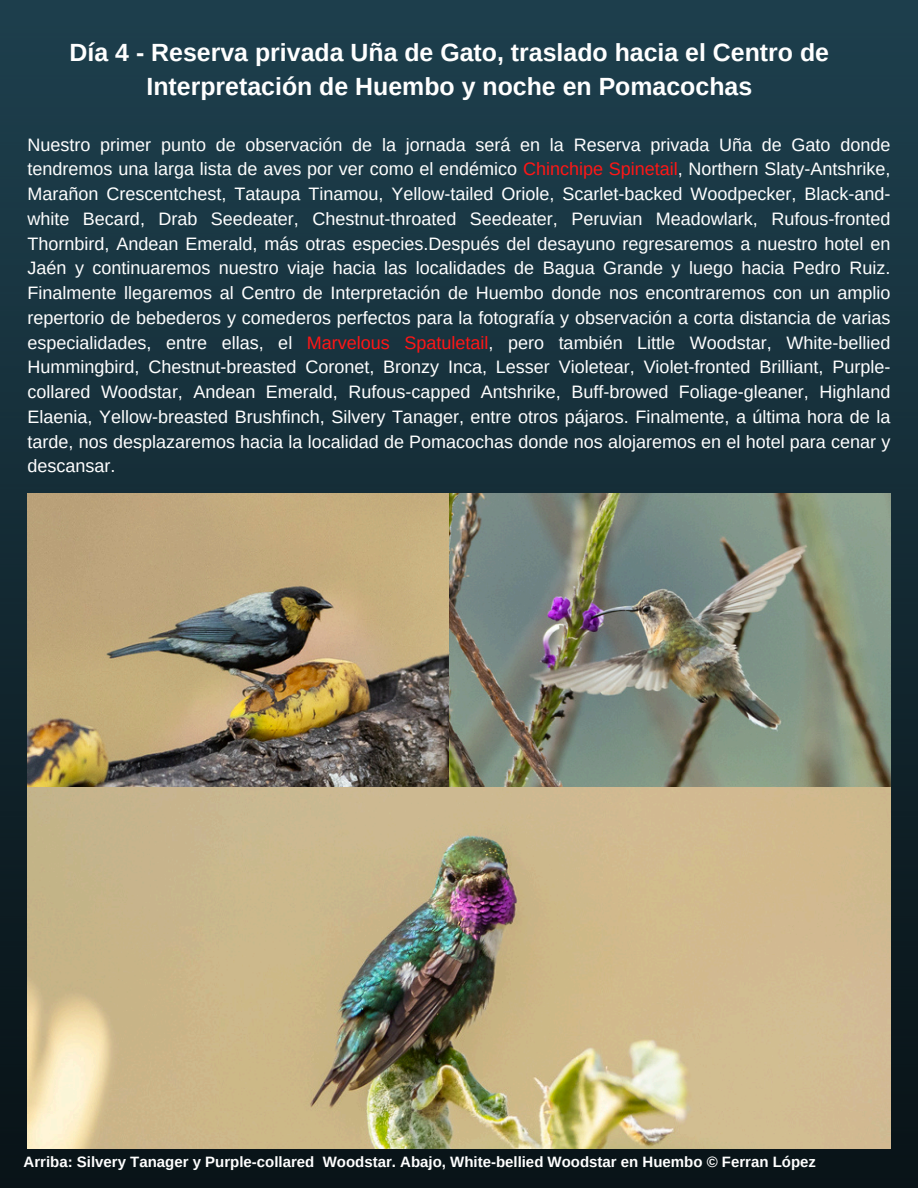
<style>
.page{position:relative;width:918px;height:1188px;background:#fff}
.page>*{position:absolute;margin:0;border:0;box-sizing:border-box;transform-origin:0 0}
.t1{font:700 24.9px/33.8px "Arimo";color:#fff;text-align:center}
.t2{font:18px/24.8px "Arimo";color:#fff;text-align:justify}
.t3{font:700 15px "Arimo";color:#fff}
.s1{color:#ff1616}
</style>
<div class="page">
<img style="left:0;top:0;width:918px;height:1188px">
<img style="left:28px;top:494px;width:862px;height:654px">
<p class="t1" style="left:70px;top:36px;width:761px">Día 4 - Reserva privada Uña de Gato, traslado hacia el Centro de<br>Interpretación de Huembo y noche en Pomacochas</p>
<p class="t2" style="left:28px;top:132px;width:864px">Nuestro primer punto de observación de la jornada será en la Reserva privada Uña de Gato donde tendremos una larga lista de aves por ver como el endémico <span class="s1">Chinchipe Spinetail</span>, Northern Slaty-Antshrike, Marañon Crescentchest, Tataupa Tinamou, Yellow-tailed Oriole, Scarlet-backed Woodpecker, Black-and&shy;white Becard, Drab Seedeater, Chestnut-throated Seedeater, Peruvian Meadowlark, Rufous-fronted Thornbird, Andean Emerald, más otras especies.Después del desayuno regresaremos a nuestro hotel en Jaén y continuaremos nuestro viaje hacia las localidades de Bagua Grande y luego hacia Pedro Ruiz.<br>Finalmente llegaremos al Centro de Interpretación de Huembo donde nos encontraremos con un amplio repertorio de bebederos y comederos perfectos para la fotografía y observación a corta distancia de varias especialidades, entre ellas, el <span class="s1">Marvelous Spatuletail</span>, pero también Little Woodstar, White-bellied Hummingbird, Chestnut-breasted Coronet, Bronzy Inca, Lesser Violetear, Violet-fronted Brilliant, Purple&shy;collared Woodstar, Andean Emerald, Rufous-capped Antshrike, Buff-browed Foliage-gleaner, Highland Elaenia, Yellow-breasted Brushfinch, Silvery Tanager, entre otros pájaros. Finalmente, a última hora de la tarde, nos desplazaremos hacia la localidad de Pomacochas donde nos alojaremos en el hotel para cenar y descansar.</p>
<p class="t3" style="left:24px;top:1153px;width:794px">Arriba: Silvery Tanager y Purple-collared Woodstar. Abajo, White-bellied Woodstar en Huembo © Ferran López</p>
</div>
